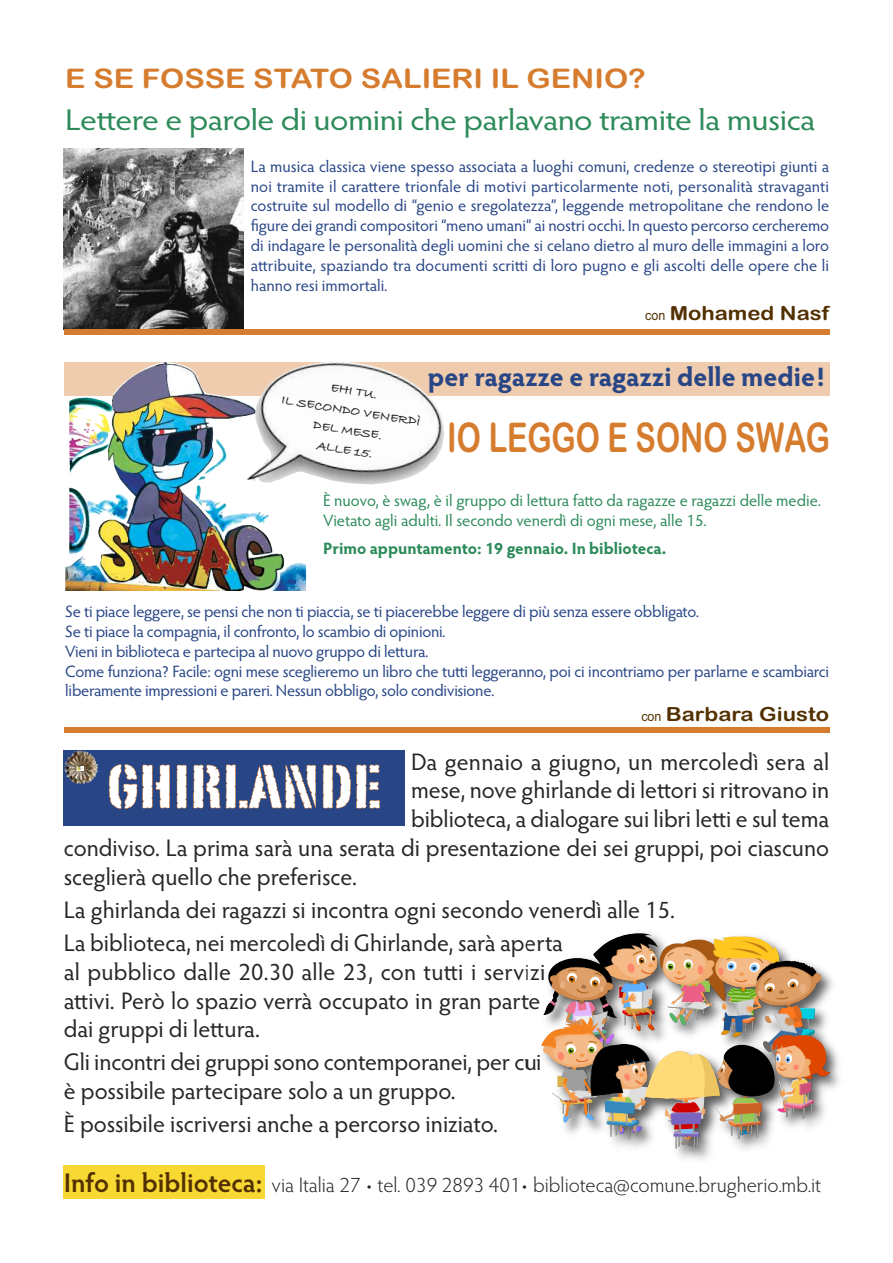
<style>
.page{position:relative;width:893px;height:1263px;background:#fff}
.page>*{position:absolute;margin:0;border:0;box-sizing:border-box;transform-origin:0 0}
.t1{font:40.95px "Arial Rounded MT Bold";color:#d67c2e;scale:.75 1}
.t2{font:30px "Hypatia Sans Pro";letter-spacing:-.02em;color:#2d8b5a;scale:1.13 1}
.t3{font:700 27px "Hypatia Sans Pro";color:#284686}
.t4{font:27px "Arial Rounded MT Bold";color:#d67c2e;scale:1.13 1}
.t5{font:24px/28.8px "Hypatia Sans Pro";color:#272526}
.t6{font:300 21px "Hypatia Sans Pro";color:#272526}
.t7{font:19.5px "Arial Rounded MT Bold";color:#523000;scale:1.13 1}
.t8{font:16.5px/19.8px "Hypatia Sans Pro";letter-spacing:-.015em;color:#284686;text-align:justify}
.t9{font:16.5px/19.8px "Hypatia Sans Pro";color:#2d8b5a}
.t10{font:700 16.5px "Hypatia Sans Pro";color:#2d8b5a}
.t11{font:700 13.2px/19.8px "Bradley Hand ITCTT";color:#272526;text-align:center}
.s1{font-family:"Arial Narrow";font-size:13.5px}
.s2{font-weight:600;font-size:27px;color:#523000}
</style>
<div class="page">
<div style="left:64px;top:1165px;width:201px;height:34px;background:#f8d832"></div>
<img style="left:543px;top:936px;width:297px;height:224px">
<img style="left:541px;top:933px;width:117px;height:114px">
<img style="left:64px;top:148px;width:179px;height:181px">
<div style="left:64px;top:329px;width:765px;height:6px;background:#d67c2e"></div>
<div style="left:64px;top:727px;width:765px;height:5px;background:#d67c2e"></div>
<div style="left:64px;top:362px;width:765px;height:34px;background:#efccae"></div>
<img style="left:65px;top:362px;width:241px;height:229px">
<img style="left:247px;top:361px;width:197px;height:124px">
<div style="left:64px;top:750px;width:341px;height:75px;background:#284686"></div>
<img style="left:69px;top:397px;width:44px;height:157px">
<svg style="left:109px;top:764px;width:271px;height:45px"></svg>
<img style="left:64px;top:750px;width:34px;height:33px">
<svg style="left:78px;top:767px;width:6px;height:3px"></svg>
<h3 class="t4" style="left:65px;top:63px;width:515px">E SE FOSSE STATO SALIERI IL GENIO?</h3>
<h2 class="t2" style="left:65px;top:108px;width:665px">Lettere e parole di uomini che parlavano tramite la musica</h2>
<p class="t8" style="left:251px;top:158px;width:580px">La musica classica viene spesso associata a luoghi comuni, credenze o stereotipi giunti a noi tramite il carattere trionfale di motivi particolarmente noti, personalità stravaganti costruite sul modello di “genio e sregolatezza”, leggende metropolitane che rendono le figure dei grandi compositori “meno umani” ai nostri occhi. In questo percorso cercheremo di indagare le personalità degli uomini che si celano dietro al muro delle immagini a loro attribuite, spaziando tra documenti scritti di loro pugno e gli ascolti delle opere che li hanno resi immortali.</p>
<p class="t7" style="left:645px;top:302px;width:164px"><span class="s1">con</span> Mohamed Nasf</p>
<h3 class="t3" style="left:428px;top:366px;width:399px">per ragazze e ragazzi delle medie!</h3>
<p class="t11" style="left:286px;top:370px;width:142px;rotate:9deg">EHI TU.<br>IL SECONDO VENERDÌ<br>DEL MESE.<br>ALLE 15.</p>
<h1 class="t1" style="left:447px;top:414px;width:512px">IO LEGGO E SONO SWAG</h1>
<p class="t9" style="left:323px;top:492px;width:500px">È nuovo, è swag, è il gruppo di lettura fatto da ragazze e ragazzi delle medie.<br>Vietato agli adulti. Il secondo venerdì di ogni mese, alle 15.</p>
<p class="t10" style="left:323px;top:542px;width:345px">Primo appuntamento: 19 gennaio. In biblioteca.</p>
<p class="t8" style="left:65px;top:603px;width:765px;text-align:left">Se ti piace leggere, se pensi che non ti piaccia, se ti piacerebbe leggere di più senza essere obbligato.<br>Se ti piace la compagnia, il confronto, lo scambio di opinioni.<br>Vieni in biblioteca e partecipa al nuovo gruppo di lettura.<br>Come funziona? Facile: ogni mese sceglieremo un libro che tutti leggeranno, poi ci incontriamo per parlarne e scambiarci liberamente impressioni e pareri. Nessun obbligo, solo condivisione.</p>
<p class="t7" style="left:641px;top:703px;width:168px"><span class="s1">con</span> Barbara Giusto</p>
<h3 class="t5" style="left:411px;top:749px;width:420px">Da gennaio a giugno, un mercoledì sera al</h3>
<h3 class="t5" style="left:411px;top:778px;width:420px">mese, nove ghirlande di lettori si ritrovano in</h3>
<h3 class="t5" style="left:411px;top:807px;width:420px">biblioteca, a dialogare sui libri letti e sul tema</h3>
<h3 class="t5" style="left:64px;top:836px;width:767px">condiviso. La prima sarà una serata di presentazione dei sei gruppi, poi ciascuno</h3>
<h3 class="t5" style="left:64px;top:865px;width:295px">sceglierà quello che preferisce.</h3>
<h3 class="t5" style="left:64px;top:896px;width:613px;line-height:33px">La ghirlanda dei ragazzi si incontra ogni secondo venerdì alle 15.<br>La biblioteca, nei mercoledì di Ghirlande, sarà aperta</h3>
<h3 class="t5" style="left:64px;top:959px;width:483px">al pubblico dalle 20.30 alle 23, con tutti i servizi attivi. Però lo spazio verrà occupato in gran parte dai gruppi di lettura.</h3>
<h3 class="t5" style="left:64px;top:1050px;width:479px">Gli incontri dei gruppi sono contemporanei, per cui è possibile partecipare solo a un gruppo.</h3>
<h3 class="t5" style="left:64px;top:1112px;width:436px">È possibile iscriversi anche a percorso iniziato.</h3>
<p class="t6" style="left:64px;top:1176px;width:759px"><span class="s2">Info in biblioteca:</span> via Italia 27 • tel. 039 2893 401• biblioteca@comune.brugherio.mb.it</p>
</div>
